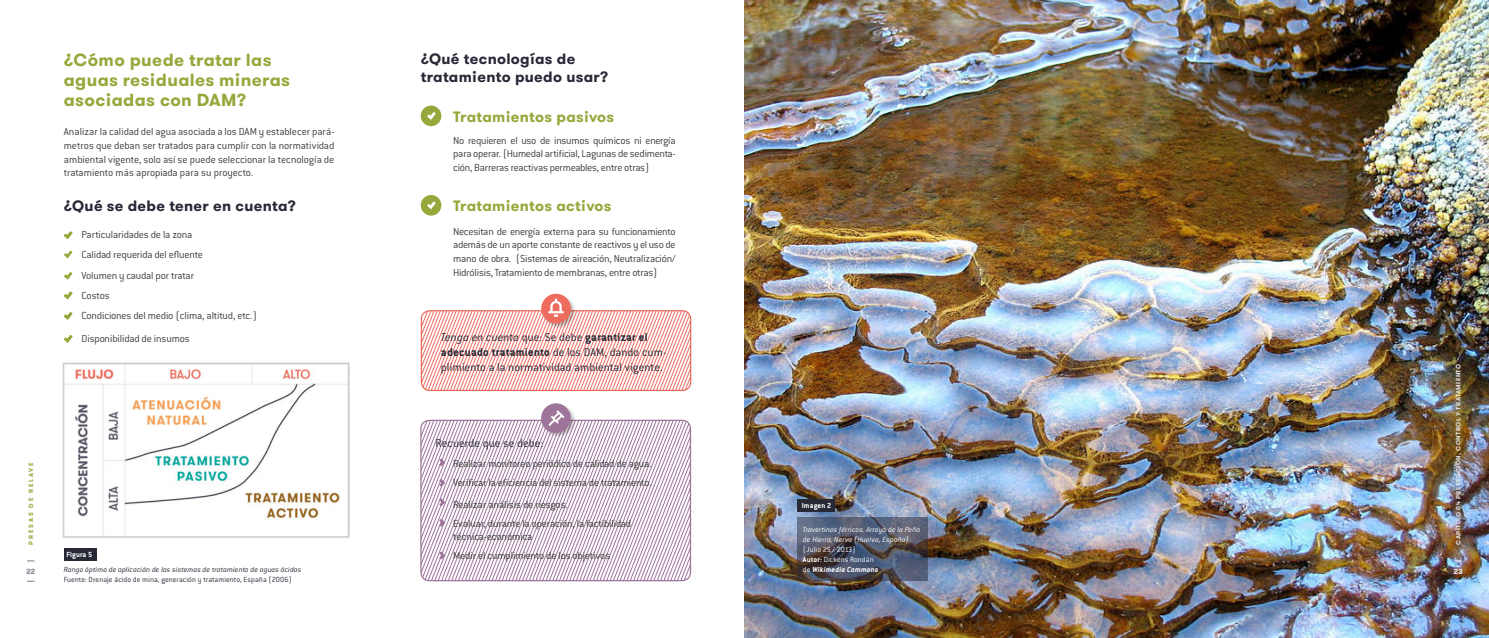
<style>
.page{position:relative;width:1489px;height:638px;background:#fff}
.page>*{position:absolute;margin:0;border:0;box-sizing:border-box;transform-origin:0 0}
.t1{font:700 17.5px/20px "GT Walsheim";letter-spacing:.02em;color:#96a83b}
.t2{font:700 15px/17.5px "GT Walsheim";letter-spacing:.02em;color:#282937}
.t3{font:700 15px "GT Walsheim";letter-spacing:.02em;color:#96a83b}
.t4{font:300 12.5px/15px "Conduit ITC Std";letter-spacing:.005em;color:#282937}
.t5{font:300 11.25px/13.8px "Conduit ITC Std";letter-spacing:-.015em;color:#3c3c3b;text-align:justify}
.t6{font:italic 300 8.12px/10px "Conduit ITC Std";letter-spacing:.01em;color:#fff}
.t7{font:italic 300 8.12px "Conduit ITC Std";letter-spacing:.005em;color:#282937}
.t8{font:300 8.12px "Conduit ITC Std";letter-spacing:.005em;color:#282937}
.t9{font:300 8.12px/10px "Conduit ITC Std";letter-spacing:.005em;color:#fff}
.t10{font:700 8.12px "Conduit ITC Std";letter-spacing:.02em;color:#fff}
.t11{font:900 7.5px "GT Walsheim";color:#97939d}
.t12{font:900 7.5px "GT Walsheim";color:#e3e1e5}
.t13{font:700 6.25px "GT Walsheim";letter-spacing:.07em;color:#e3e1e5}
.t14{font:700 6.25px "GT Walsheim";letter-spacing:.28em;color:#96a83b}
.s1{font-style:italic}
.s2{font-weight:700}
.s3{font-weight:700;font-style:italic}
</style>
<div class="page">
<img style="left:744px;top:0;width:744px;height:638px">
<img style="left:62px;top:362px;width:288px;height:191px">
<svg style="left:27px;top:580px;width:7px;height:2px"></svg>
<svg style="left:1454px;top:580px;width:7px;height:2px"></svg>
<svg style="left:64px;top:250px;width:9px;height:9px"></svg>
<svg style="left:64px;top:271px;width:9px;height:9px"></svg>
<svg style="left:63px;top:231px;width:10px;height:8px"></svg>
<svg style="left:64px;top:291px;width:9px;height:9px"></svg>
<svg style="left:63px;top:312px;width:10px;height:8px"></svg>
<svg style="left:63px;top:335px;width:10px;height:8px"></svg>
<div style="left:64px;top:549px;width:32px;height:12px;background:#282937"></div>
<div style="left:421px;top:106px;width:20px;height:20px;background:#96a83b;border-radius:50%"></div>
<svg style="left:427px;top:112px;width:9px;height:8px"></svg>
<div style="left:421px;top:195px;width:20px;height:21px;background:#96a83b;border-radius:50%"></div>
<svg style="left:427px;top:201px;width:9px;height:8px"></svg>
<div style="left:540px;top:293px;width:36px;height:36px;background:#000;opacity:.25"></div>
<div style="left:541px;top:294px;width:30px;height:29px;background:#ed6c5e;border-radius:50%"></div>
<svg style="left:421px;top:298px;width:269px;height:92px"></svg>
<div style="left:540px;top:403px;width:36px;height:35px;background:#000;opacity:.25"></div>
<div style="left:541px;top:403px;width:29px;height:30px;background:#9e749b;border-radius:50%"></div>
<svg style="left:421px;top:410px;width:269px;height:170px"></svg>
<svg style="left:797px;top:517px;width:130px;height:64px;background:#4f5363"></svg>
<div style="left:797px;top:500px;width:37px;height:12px;background:#282937"></div>
<h1 class="t1" style="left:64px;top:50px;width:228px">¿Cómo puede tratar las aguas residuales mineras asociadas con DAM?</h1>
<p class="t5" style="left:64px;top:125px;width:272px">Analizar la calidad del agua asociada a los DAM y establecer pará&shy;metros que deban ser tratados para cumplir con la normatividad ambiental vigente, solo así se puede seleccionar la tecnología de tratamiento más apropiada para su proyecto.</p>
<h2 class="t2" style="left:64px;top:196px;width:234px">¿Qué se debe tener en cuenta?</h2>
<p class="t5" style="left:81px;top:228px;width:112px">Particularidades de la zona</p>
<p class="t5" style="left:81px;top:248px;width:123px">Calidad requerida del efluente</p>
<p class="t5" style="left:81px;top:269px;width:114px">Volumen y caudal por tratar</p>
<p class="t5" style="left:81px;top:289px;width:30px">Costos</p>
<p class="t5" style="left:81px;top:309px;width:177px">Condiciones del medio (clima, altitud, etc.)</p>
<p class="t5" style="left:81px;top:332px;width:110px">Disponibilidad de insumos</p>
<p class="t14" style="left:27px;top:544px;width:83px;rotate:-90deg">PRESAS DE RELAVE</p>
<p class="t11" style="left:26px;top:567px;width:11px">22</p>
<p class="t10" style="left:66px;top:552px;width:27px">Figura 5</p>
<p class="t7" style="left:64px;top:565px;width:239px">Rango óptimo de aplicación de los sistemas de tratamiento de aguas ácidas</p>
<p class="t8" style="left:64px;top:575px;width:230px">Fuente: Drenaje ácido de mina, generación y tratamiento, España (2006)</p>
<h2 class="t2" style="left:421px;top:50px;width:189px">¿Qué tecnologías de tratamiento puedo usar?</h2>
<h2 class="t3" style="left:453px;top:107px;width:162px">Tratamientos pasivos</h2>
<p class="t5" style="left:453px;top:134px;width:224px">No requieren el uso de insumos químicos ni energía para operar. (Humedal artificial, Lagunas de sedimenta&shy;ción, Barreras reactivas permeables, entre otras)</p>
<h2 class="t3" style="left:453px;top:196px;width:160px">Tratamientos activos</h2>
<p class="t5" style="left:453px;top:225px;width:224px">Necesitan de energía externa para su funcionamiento además de un aporte constante de reactivos y el uso de mano de obra. (Sistemas de aireación, Neutralización/ Hidrólisis, Tratamiento de membranas, entre otras)</p>
<p class="t4" style="left:441px;top:330px;width:227px"><span class="s1">Tenga en cuenta</span> que: Se debe <span class="s2">garantizar el adecuado tratamiento</span> de los DAM, dando cum&shy;plimiento a la normatividad ambiental vigente.</p>
<p class="t4" style="left:435px;top:436px;width:109px">Recuerde que se debe:</p>
<p class="t5" style="left:453px;top:456px;width:200px">Realizar monitoreo periódico de calidad de agua.</p>
<p class="t5" style="left:453px;top:476px;width:200px">Verificar la eficiencia del sistema de tratamiento.</p>
<p class="t5" style="left:453px;top:497px;width:116px">Realizar análisis de riesgos.</p>
<p class="t5" style="left:453px;top:518px;width:179px;line-height:12.5px">Evaluar, durante la operación, la factibilidad técnica-económica</p>
<p class="t5" style="left:453px;top:549px;width:159px">Medir el cumplimiento de los objetivos</p>
<p class="t10" style="left:801px;top:503px;width:31px">Imagen 2</p>
<p class="t6" style="left:803px;top:525px;width:119px">Travertinos férricos. Arroyo de la Peña de Hierro, Nerva (Huelva, España)</p>
<p class="t9" style="left:803px;top:545px;width:77px">(Julio 25 / 2013)<br><span class="s2">Autor:</span> Dickens Rondán de <span class="s3">Wikimedia Commons</span></p>
<p class="t13" style="left:1454px;top:544px;width:182px;rotate:-90deg">CAPÍTULO 04 PREVENCIÓN, CONTROL Y TRATAMIENTO</p>
<p class="t12" style="left:1453px;top:567px;width:11px">23</p>
</div>
